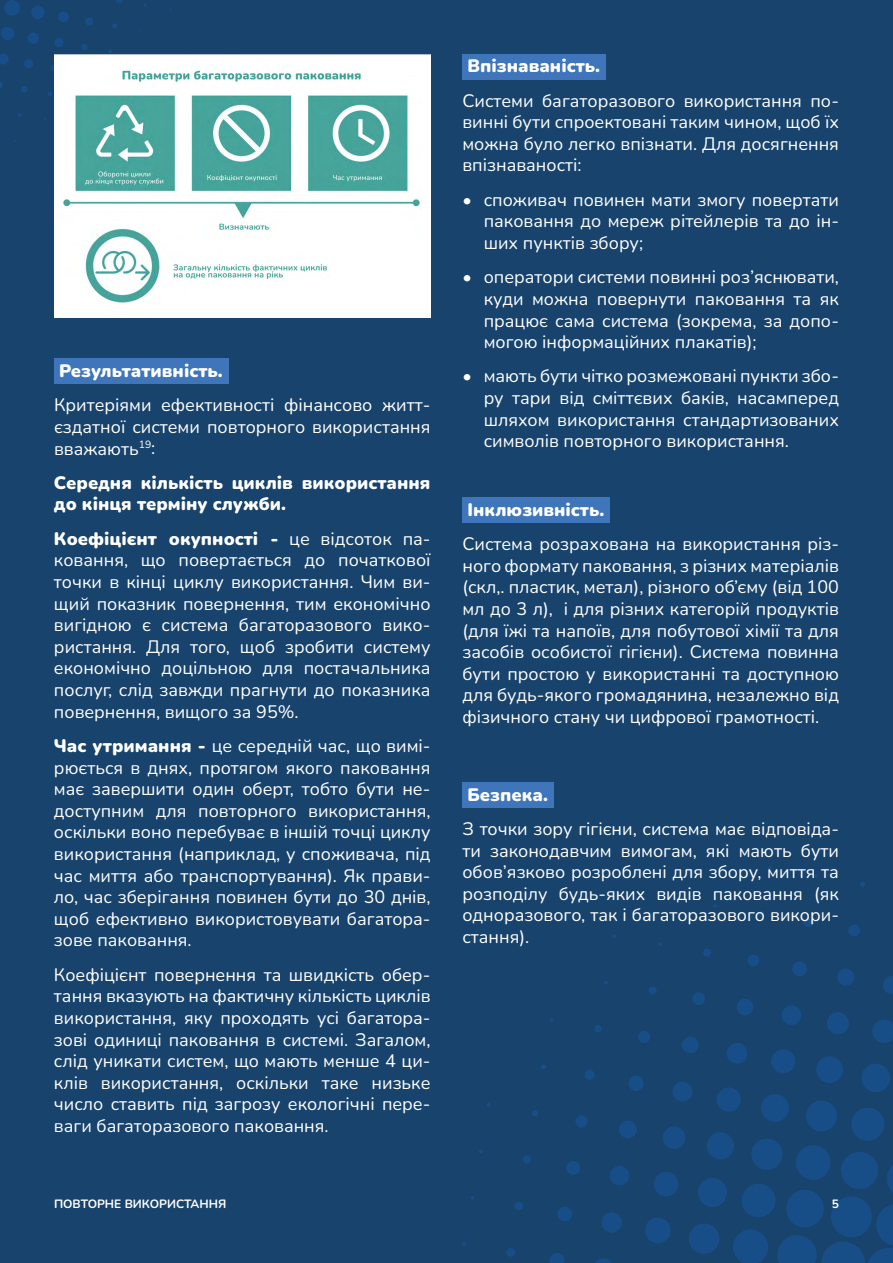
<style>
.page{position:relative;width:893px;height:1263px;background:#17436c}
.page>*{position:absolute;margin:0;border:0;box-sizing:border-box;transform-origin:0 0}
.t1{font:18px/21.6px "Nunito";color:#fff;text-align:justify}
.t2{font:900 18px/21.6px "Nunito";color:#fff}
.t3{font:700 12px "Nunito";color:#fff}
.s1{font-weight:900}
</style>
<div class="page">
<svg style="left:777px;top:1159px;width:116px;height:104px"></svg>
<div style="left:786px;top:1190px;width:38px;height:37px;background:#184e87;border-radius:50%"></div>
<div style="left:841px;top:1152px;width:37px;height:37px;background:#184e87;border-radius:50%"></div>
<svg style="left:733px;top:1229px;width:35px;height:34px"></svg>
<div style="left:796px;top:1145px;width:35px;height:35px;background:#184e87;border-radius:50%"></div>
<div style="left:741px;top:1183px;width:35px;height:34px;background:#184e87;border-radius:50%"></div>
<div style="left:851px;top:1108px;width:33px;height:33px;background:#184e87;border-radius:50%"></div>
<div style="left:751px;top:1138px;width:32px;height:32px;background:#184e87;border-radius:50%"></div>
<div style="left:806px;top:1100px;width:31px;height:31px;background:#184e87;border-radius:50%"></div>
<div style="left:689px;top:1223px;width:30px;height:31px;background:#184e87;border-radius:50%"></div>
<div style="left:698px;top:1178px;width:29px;height:29px;background:#184e87;border-radius:50%"></div>
<div style="left:861px;top:1063px;width:29px;height:29px;background:#184e87;border-radius:50%"></div>
<div style="left:761px;top:1094px;width:28px;height:28px;background:#184e87;border-radius:50%"></div>
<div style="left:707px;top:1132px;width:27px;height:27px;background:#184e87;border-radius:50%"></div>
<div style="left:816px;top:1056px;width:27px;height:27px;background:#184e87;border-radius:50%"></div>
<div style="left:645px;top:1217px;width:26px;height:26px;background:#184e87;border-radius:50%"></div>
<div style="left:654px;top:1172px;width:24px;height:24px;background:#184e87;border-radius:50%"></div>
<div style="left:716px;top:1087px;width:25px;height:25px;background:#184e87;border-radius:50%"></div>
<div style="left:771px;top:1049px;width:24px;height:24px;background:#184e87;border-radius:50%"></div>
<svg style="left:872px;top:1019px;width:21px;height:24px"></svg>
<div style="left:663px;top:1126px;width:22px;height:23px;background:#184e87;border-radius:50%"></div>
<div style="left:827px;top:1012px;width:22px;height:22px;background:#184e87;border-radius:50%"></div>
<div style="left:727px;top:1043px;width:20px;height:20px;background:#184e87;border-radius:50%"></div>
<svg style="left:595px;top:1258px;width:16px;height:5px"></svg>
<div style="left:601px;top:1212px;width:21px;height:21px;background:#184e87;border-radius:50%"></div>
<div style="left:672px;top:1081px;width:21px;height:21px;background:#184e87;border-radius:50%"></div>
<div style="left:782px;top:1005px;width:19px;height:20px;background:#184e87;border-radius:50%"></div>
<div style="left:610px;top:1166px;width:19px;height:19px;background:#184e87;border-radius:50%"></div>
<svg style="left:883px;top:976px;width:10px;height:18px"></svg>
<div style="left:619px;top:1121px;width:18px;height:17px;background:#184e87;border-radius:50%"></div>
<div style="left:837px;top:968px;width:17px;height:18px;background:#184e87;border-radius:50%"></div>
<div style="left:737px;top:999px;width:16px;height:16px;background:#184e87;border-radius:50%"></div>
<div style="left:682px;top:1037px;width:17px;height:16px;background:#184e87;border-radius:50%"></div>
<svg style="left:628px;top:1075px;width:16px;height:16px"></svg>
<svg style="left:549px;top:1253px;width:15px;height:10px"></svg>
<div style="left:792px;top:961px;width:15px;height:15px;background:#184e87;border-radius:50%"></div>
<div style="left:557px;top:1206px;width:15px;height:15px;background:#184e87;border-radius:50%"></div>
<div style="left:566px;top:1161px;width:14px;height:14px;background:#184e87;border-radius:50%"></div>
<div style="left:692px;top:992px;width:13px;height:13px;background:#184e87;border-radius:50%"></div>
<div style="left:575px;top:1115px;width:13px;height:12px;background:#184e87;border-radius:50%"></div>
<div style="left:638px;top:1031px;width:12px;height:12px;background:#184e87;border-radius:50%"></div>
<div style="left:747px;top:955px;width:12px;height:11px;background:#184e87;border-radius:50%"></div>
<div style="left:848px;top:925px;width:12px;height:11px;background:#184e87;border-radius:50%"></div>
<div style="left:584px;top:1070px;width:11px;height:10px;background:#184e87;border-radius:50%"></div>
<div style="left:803px;top:918px;width:10px;height:9px;background:#184e87;border-radius:50%"></div>
<div style="left:506px;top:1248px;width:9px;height:9px;background:#184e87;border-radius:50%"></div>
<div style="left:514px;top:1202px;width:9px;height:8px;background:#184e87;border-radius:50%"></div>
<div style="left:523px;top:1155px;width:8px;height:8px;background:#184e87;border-radius:50%"></div>
<div style="left:649px;top:986px;width:8px;height:8px;background:#184e87;border-radius:50%"></div>
<div style="left:703px;top:948px;width:8px;height:8px;background:#184e87;border-radius:50%"></div>
<div style="left:594px;top:1025px;width:8px;height:7px;background:#184e87;border-radius:50%"></div>
<svg style="left:532px;top:1110px;width:6px;height:6px"></svg>
<svg style="left:758px;top:911px;width:6px;height:6px"></svg>
<svg style="left:541px;top:1064px;width:5px;height:5px"></svg>
<svg style="left:860px;top:882px;width:5px;height:5px"></svg>
<svg style="left:462px;top:1242px;width:4px;height:4px"></svg>
<svg style="left:487px;top:1103px;width:4px;height:4px"></svg>
<svg style="left:814px;top:874px;width:4px;height:4px"></svg>
<svg style="left:667px;top:896px;width:4px;height:4px"></svg>
<svg style="left:713px;top:904px;width:4px;height:4px"></svg>
<svg style="left:612px;top:934px;width:4px;height:4px"></svg>
<svg style="left:4px;top:0;width:16px;height:16px"></svg>
<div style="left:1px;top:27px;width:13px;height:13px;background:#184e87;border-radius:50%"></div>
<div style="left:31px;top:6px;width:14px;height:13px;background:#184e87;border-radius:50%"></div>
<div style="left:28px;top:32px;width:11px;height:12px;background:#184e87;border-radius:50%"></div>
<svg style="left:0;top:53px;width:9px;height:12px"></svg>
<div style="left:58px;top:11px;width:11px;height:11px;background:#184e87;border-radius:50%"></div>
<svg style="left:54px;top:38px;width:10px;height:9px"></svg>
<div style="left:24px;top:59px;width:9px;height:9px;background:#184e87;border-radius:50%"></div>
<svg style="left:0;top:81px;width:3px;height:8px"></svg>
<div style="left:85px;top:17px;width:8px;height:9px;background:#184e87;border-radius:50%"></div>
<div style="left:51px;top:65px;width:7px;height:7px;background:#184e87;border-radius:50%"></div>
<div style="left:21px;top:86px;width:7px;height:7px;background:#184e87;border-radius:50%"></div>
<div style="left:81px;top:44px;width:7px;height:6px;background:#184e87;border-radius:50%"></div>
<svg style="left:116px;top:0;width:7px;height:4px"></svg>
<svg style="left:112px;top:23px;width:5px;height:6px"></svg>
<svg style="left:48px;top:92px;width:4px;height:4px"></svg>
<svg style="left:18px;top:113px;width:4px;height:4px"></svg>
<div style="left:54px;top:359px;width:175px;height:25px;background:#3f76bb"></div>
<div style="left:462px;top:54px;width:144px;height:25px;background:#3f76bb"></div>
<div style="left:462px;top:497px;width:148px;height:26px;background:#3f76bb"></div>
<div style="left:462px;top:782px;width:91px;height:26px;background:#3f76bb"></div>
<img style="left:54px;top:54px;width:377px;height:264px">
<p class="t2" style="left:59px;top:359px;width:165px">Результативність.</p>
<p class="t1" style="left:54px;top:394px;width:378px">Критеріями ефективності фінансово житт&shy;єздатної системи повторного використання вважають<sup>19</sup>:</p>
<p class="t2" style="left:54px;top:471px;width:378px">Середня кількість циклів використання до кінця терміну служби.</p>
<p class="t1" style="left:54px;top:527px;width:378px"><span class="s1">Коефіцієнт окупності -</span> це відсоток па&shy;ковання, що повертається до початкової точки в кінці циклу використання. Чим ви&shy;щий показник повернення, тим економічно вигідною є система багаторазового вико&shy;ристання. Для того, щоб зробити систему економічно доцільною для постачальника послуг, слід завжди прагнути до показника повернення, вищого за 95%.</p>
<p class="t1" style="left:54px;top:734px;width:378px"><span class="s1">Час утримання -</span> це середній час, що вимі&shy;рюється в днях, протягом якого паковання має завершити один оберт, тобто бути не&shy;доступним для повторного використання, оскільки воно перебуває в іншій точці циклу використання (наприклад, у споживача, під час миття або транспортування). Як прави&shy;ло, час зберігання повинен бути до 30 днів, щоб ефективно використовувати багатора&shy;зове паковання.</p>
<p class="t1" style="left:54px;top:963px;width:378px">Коефіцієнт повернення та швидкість обер&shy;тання вказують на фактичну кількість циклів використання, яку проходять усі багатора&shy;зові одиниці паковання в системі. Загалом, слід уникати систем, що мають менше 4 ци&shy;клів використання, оскільки таке низьке число ставить під загрозу екологічні пере&shy;ваги багаторазового паковання.</p>
<p class="t2" style="left:468px;top:54px;width:134px">Впізнаваність.</p>
<p class="t1" style="left:462px;top:89px;width:378px">Системи багаторазового використання по&shy;винні бути спроектовані таким чином, щоб їх можна було легко впізнати. Для досягнення впізнаваності:</p>
<p class="t1" style="left:484px;top:188px;width:357px;text-indent:-21px">• споживач повинен мати змогу повертати паковання до мереж рітейлерів та до ін&shy;ших пунктів збору;</p>
<p class="t1" style="left:484px;top:266px;width:357px;text-indent:-21px">• оператори системи повинні роз’яснювати, куди можна повернути паковання та як працює сама система (зокрема, за допо&shy;могою інформаційних плакатів);</p>
<p class="t1" style="left:484px;top:365px;width:357px;text-indent:-21px">• мають бути чітко розмежовані пункти збо&shy;ру тари від сміттєвих баків, насамперед шляхом використання стандартизованих символів повторного використання.</p>
<p class="t2" style="left:468px;top:498px;width:138px">Інклюзивність.</p>
<p class="t1" style="left:462px;top:532px;width:378px">Система розрахована на використання різ&shy;ного формату паковання, з різних матеріалів (скл,. пластик, метал), різного об’єму (від 100 мл до 3 л), і для різних категорій продуктів (для їжі та напоїв, для побутової хімії та для засобів особистої гігієни). Система повинна бути простою у використанні та доступною для будь-якого громадянина, незалежно від фізичного стану чи цифрової грамотності.</p>
<p class="t2" style="left:468px;top:783px;width:82px">Безпека.</p>
<p class="t1" style="left:462px;top:817px;width:378px">З точки зору гігієни, система має відповіда&shy;ти законодавчим вимогам, які мають бути обов’язково розроблені для збору, миття та розподілу будь-яких видів паковання (як одноразового, так і багаторазового викори&shy;стання).</p>
<p class="t3" style="left:54px;top:1195px;width:174px">ПОВТОРНЕ ВИКОРИСТАННЯ</p>
<p class="t3" style="left:832px;top:1195px;width:9px">5</p>
</div>
